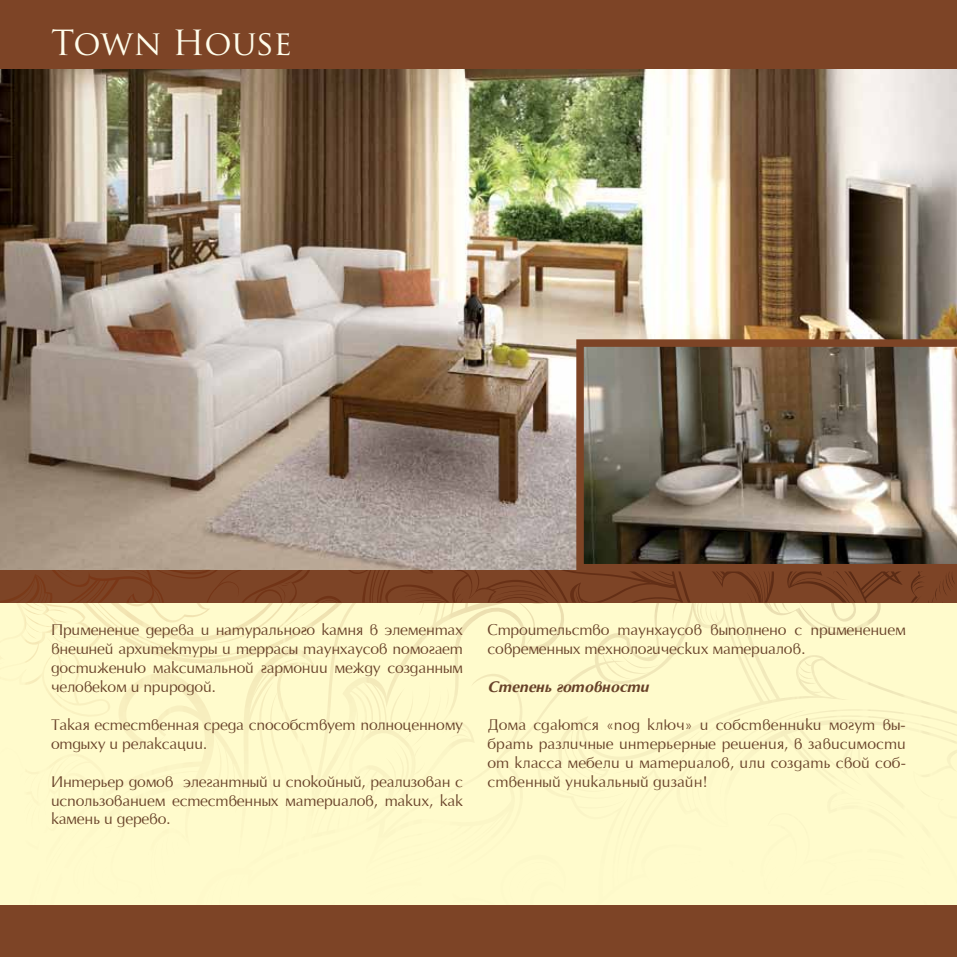
<style>
.page{position:relative;width:957px;height:957px;background:#fff}
.page>*{position:absolute;margin:0;border:0;box-sizing:border-box;transform-origin:0 0}
.t1{font:33.75px "Trajan Pro";letter-spacing:-.005em;color:#fffdeb}
.t2{font:15.75px/18.9px "Ottis Modern Cyr";letter-spacing:-.015em;color:#684229;text-align:justify}
.t3{font:italic 700 15.75px "Ottis Modern Cyr";color:#684229}
</style>
<div class="page">
<img style="left:0;top:0;width:957px;height:957px">
<svg style="left:576px;top:339px;width:381px;height:232px;background:#7b6e60"></svg>
<h1 class="t1" style="left:51px;top:22px;width:243px">Town House</h1>
<p class="t2" style="left:51px;top:621px;width:413px">Применение дерева и натурального камня в элементах внешней архитектуры и террасы таунхаусов помогаeт достижению максимальной гармонии между созданным человеком и природой.</p>
<p class="t2" style="left:51px;top:715px;width:413px">Такая естественная среда способствует полноценному отдыху и релаксации.</p>
<p class="t2" style="left:51px;top:772px;width:413px">Интерьер домов элегантный и спокойный, реализован с использованием естественных материалов, таких, как камень и дерево.</p>
<p class="t2" style="left:487px;top:621px;width:420px">Строительство таунхаусов выполнено с применением современных технологических материалов.</p>
<p class="t3" style="left:487px;top:678px;width:163px">Степень готовности</p>
<p class="t2" style="left:487px;top:715px;width:420px">Дома сдаются «под ключ» и собственники могут вы&shy;брать различные интерьерные решения, в зависимости от класса мебели и материалов, или создать свой соб&shy;ственный уникальный дизайн!</p>
</div>
